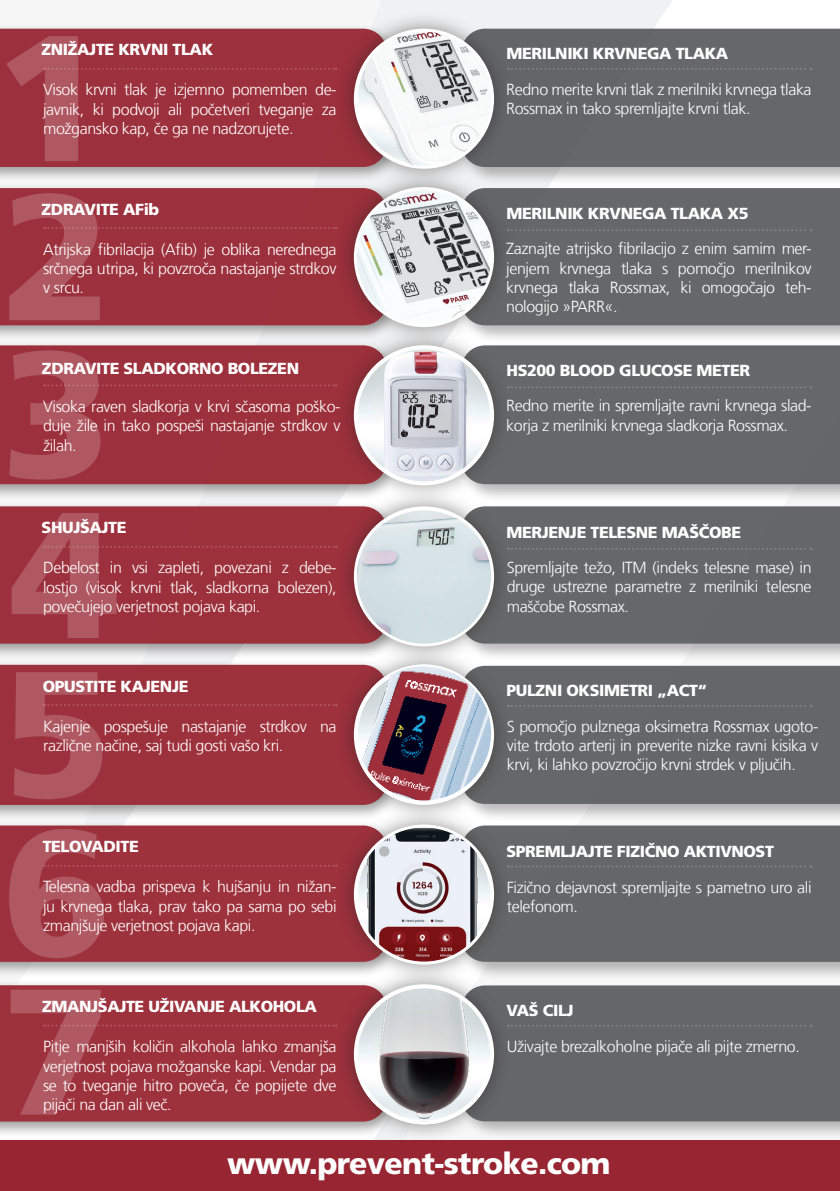
<style>
.page{position:relative;width:840px;height:1191px;background:#fff}
.page>*{position:absolute;margin:0;border:0;box-sizing:border-box;transform-origin:0 0}
.t1{font:900 179px/158.8px "Frutiger LT Com";color:#fff;text-align:justify}
.t2{font:900 30px "Frutiger LT Com";letter-spacing:-.02em;color:#fff}
.t3{font:300 16px/19.2px "Frutiger LT Com";letter-spacing:-.025em;color:#fff;text-align:justify}
.t4{font:900 16px "Frutiger LT Com";letter-spacing:-.025em;color:#fff}
</style>
<div class="page">
<div style="left:0;top:1140px;width:839px;height:51px;background:#982632"></div>
<div style="left:0;top:979px;width:399px;height:159px;background:#231f20;opacity:.45"></div>
<div style="left:0;top:985px;width:335px;height:136px;background:#9d313c"></div>
<div style="left:0;top:500px;width:400px;height:160px;background:#231f20;opacity:.45"></div>
<div style="left:0;top:506px;width:335px;height:137px;background:#9c303c"></div>
<div style="left:0;top:340px;width:400px;height:160px;background:#231f20;opacity:.45"></div>
<div style="left:0;top:345px;width:336px;height:139px;background:#9c303c"></div>
<div style="left:0;top:182px;width:400px;height:159px;background:#231f20;opacity:.45"></div>
<div style="left:0;top:188px;width:335px;height:137px;background:#9c303c"></div>
<div style="left:0;top:23px;width:400px;height:160px;background:#231f20;opacity:.45"></div>
<div style="left:0;top:29px;width:335px;height:138px;background:#9c303c"></div>
<div style="left:458px;top:982px;width:381px;height:158px;background:#231f20;opacity:.35"></div>
<div style="left:512px;top:985px;width:327px;height:136px;background:#656668"></div>
<div style="left:458px;top:503px;width:381px;height:159px;background:#231f20;opacity:.35"></div>
<div style="left:512px;top:506px;width:327px;height:137px;background:#666768"></div>
<div style="left:457px;top:343px;width:382px;height:160px;background:#231f20;opacity:.35"></div>
<div style="left:511px;top:345px;width:328px;height:139px;background:#666768"></div>
<div style="left:458px;top:185px;width:381px;height:159px;background:#231f20;opacity:.35"></div>
<div style="left:512px;top:188px;width:327px;height:137px;background:#666768"></div>
<div style="left:458px;top:26px;width:381px;height:160px;background:#231f20;opacity:.35"></div>
<div style="left:512px;top:29px;width:327px;height:138px;background:#666768"></div>
<div style="left:335px;top:10px;width:177px;height:177px;background:#231f20;opacity:.51"></div>
<div style="left:335px;top:169px;width:177px;height:177px;background:#231f20;opacity:.51"></div>
<div style="left:336px;top:327px;width:175px;height:175px;background:#231f20;opacity:.51"></div>
<div style="left:335px;top:488px;width:177px;height:177px;background:#231f20;opacity:.51"></div>
<div style="left:335px;top:966px;width:177px;height:177px;background:#231f20;opacity:.51"></div>
<img style="left:360px;top:31px;width:132px;height:136px">
<img style="left:355px;top:508px;width:137px;height:136px;border-radius:68px">
<img style="left:355px;top:987px;width:137px;height:136px;border-radius:68px">
<svg style="left:44px;top:68px;width:292px;height:2px"></svg>
<svg style="left:507px;top:68px;width:304px;height:2px"></svg>
<svg style="left:507px;top:229px;width:304px;height:2px"></svg>
<svg style="left:507px;top:386px;width:304px;height:2px"></svg>
<svg style="left:507px;top:548px;width:304px;height:2px"></svg>
<svg style="left:507px;top:1024px;width:304px;height:2px"></svg>
<svg style="left:44px;top:227px;width:292px;height:2px"></svg>
<svg style="left:44px;top:384px;width:292px;height:2px"></svg>
<svg style="left:44px;top:546px;width:292px;height:2px"></svg>
<div style="left:0;top:819px;width:399px;height:159px;background:#231f20;opacity:.45"></div>
<div style="left:0;top:825px;width:335px;height:136px;background:#9d313c"></div>
<div style="left:458px;top:822px;width:381px;height:159px;background:#231f20;opacity:.35"></div>
<div style="left:512px;top:825px;width:327px;height:136px;background:#656668"></div>
<div style="left:335px;top:806px;width:177px;height:177px;background:#231f20;opacity:.51"></div>
<img style="left:355px;top:826px;width:137px;height:136px;border-radius:68px">
<svg style="left:507px;top:865px;width:304px;height:2px"></svg>
<svg style="left:44px;top:864px;width:292px;height:2px"></svg>
<svg style="left:44px;top:1024px;width:402px;height:119px;background:#a65e65"></svg>
<img style="left:355px;top:189px;width:137px;height:136px;border-radius:68px">
<img style="left:355px;top:347px;width:137px;height:136px;border-radius:68px">
<div style="left:353px;top:345px;width:141px;height:140px;border:4px solid #fff;border-radius:50%"></div>
<div style="left:0;top:659px;width:400px;height:162px;background:#231f20;opacity:.45"></div>
<div style="left:0;top:665px;width:335px;height:140px;background:#9c303c"></div>
<div style="left:458px;top:663px;width:381px;height:159px;background:#231f20;opacity:.35"></div>
<div style="left:512px;top:666px;width:327px;height:138px;background:#656668"></div>
<div style="left:335px;top:646px;width:177px;height:177px;background:#231f20;opacity:.51"></div>
<img style="left:355px;top:665px;width:137px;height:136px;border-radius:68px">
<svg style="left:507px;top:705px;width:304px;height:2px"></svg>
<svg style="left:44px;top:704px;width:292px;height:2px"></svg>
<h1 class="t1" style="left:-5px;top:19px;width:111px">1</h1>
<p class="t4" style="left:41px;top:40px;width:173px">ZNIŽAJTE KRVNI TLAK</p>
<p class="t3" style="left:43px;top:80px;width:295px">Visok krvni tlak je izjemno pomemben de&shy;javnik, ki podvoji ali početveri tveganje za možgansko kap, če ga ne nadzorujete.</p>
<h1 class="t1" style="left:2px;top:178px;width:120px">2<br>3<br>4</h1>
<p class="t4" style="left:42px;top:200px;width:119px">ZDRAVITE AFib</p>
<p class="t3" style="left:43px;top:240px;width:295px">Atrijska fibrilacija (Afib) je oblika nerednega srčnega utripa, ki povzroča nastajanje strdkov v srcu.</p>
<p class="t4" style="left:42px;top:358px;width:258px">ZDRAVITE SLADKORNO BOLEZEN</p>
<p class="t3" style="left:43px;top:397px;width:299px">Visoka raven sladkorja v krvi sčasoma poško&shy;duje žile in tako pospeši nastajanje strdkov v žilah.</p>
<p class="t4" style="left:42px;top:518px;width:86px">SHUJŠAJTE</p>
<p class="t3" style="left:43px;top:558px;width:295px">Debelost in vsi zapleti, povezani z debe&shy;lostjo (visok krvni tlak, sladkorna bolezen), povečujejo verjetnost pojava kapi.</p>
<p class="t4" style="left:506px;top:44px;width:223px">MERILNIKI KRVNEGA TLAKA</p>
<p class="t3" style="left:506px;top:79px;width:306px">Redno merite krvni tlak z merilniki krvnega tlaka<br>Rossmax in tako spremljajte krvni tlak.</p>
<p class="t4" style="left:506px;top:204px;width:243px">MERILNIK KRVNEGA TLAKA X5</p>
<p class="t3" style="left:506px;top:239px;width:306px">Zaznajte atrijsko fibrilacijo z enim samim mer&shy;jenjem krvnega tlaka s pomočjo merilnikov krvnega tlaka Rossmax, ki omogočajo teh&shy;nologijo »PARR«.</p>
<p class="t4" style="left:506px;top:360px;width:245px">HS200 BLOOD GLUCOSE METER</p>
<p class="t3" style="left:506px;top:396px;width:306px">Redno merite in spremljajte ravni krvnega slad&shy;korja z merilniki krvnega sladkorja Rossmax.</p>
<p class="t4" style="left:506px;top:522px;width:236px">MERJENJE TELESNE MAŠČOBE</p>
<p class="t3" style="left:506px;top:558px;width:306px">Spremljajte težo, ITM (indeks telesne mase) in druge ustrezne parametre z merilniki telesne maščobe Rossmax.</p>
<h1 class="t1" style="left:2px;top:654px;width:111px">5</h1>
<p class="t4" style="left:43px;top:676px;width:147px">OPUSTITE KAJENJE</p>
<p class="t4" style="left:506px;top:681px;width:202px">PULZNI OKSIMETRI „ACT“</p>
<p class="t3" style="left:43px;top:716px;width:295px">Kajenje pospešuje nastajanje strdkov na različne načine, saj tudi gosti vašo kri.</p>
<p class="t3" style="left:506px;top:716px;width:313px">S pomočjo pulznega oksimetra Rossmax ugoto&shy;vite trdoto arterij in preverite nizke ravni kisika v</p>
<p class="t3" style="left:506px;top:755px;width:290px">krvi, ki lahko povzročijo krvni strdek v pljučih.</p>
<h1 class="t1" style="left:2px;top:813px;width:111px">6</h1>
<p class="t4" style="left:43px;top:837px;width:97px">TELOVADITE</p>
<p class="t4" style="left:506px;top:841px;width:269px">SPREMLJAJTE FIZIČNO AKTIVNOST</p>
<p class="t3" style="left:43px;top:877px;width:295px">Telesna vadba prispeva k hujšanju in nižan&shy;ju krvnega tlaka, prav tako pa sama po sebi zmanjšuje verjetnost pojava kapi.</p>
<p class="t3" style="left:506px;top:878px;width:306px">Fizično dejavnost spremljajte s pametno uro ali</p>
<p class="t3" style="left:506px;top:897px;width:73px">telefonom.</p>
<h1 class="t1" style="left:2px;top:972px;width:111px">7</h1>
<p class="t4" style="left:42px;top:997px;width:276px">ZMANJŠAJTE UŽIVANJE ALKOHOLA</p>
<p class="t3" style="left:43px;top:1037px;width:295px">Pitje manjših količin alkohola lahko zmanjša verjetnost pojava možganske kapi. Vendar pa se to tveganje hitro poveča, če popijete dve pijači na dan ali več.</p>
<p class="t4" style="left:506px;top:1001px;width:69px">VAŠ CILJ</p>
<p class="t3" style="left:506px;top:1036px;width:294px">Uživajte brezalkoholne pijače ali pijte zmerno.</p>
<h2 class="t2" style="left:227px;top:1145px;width:385px">www.prevent-stroke.com</h2>
</div>
